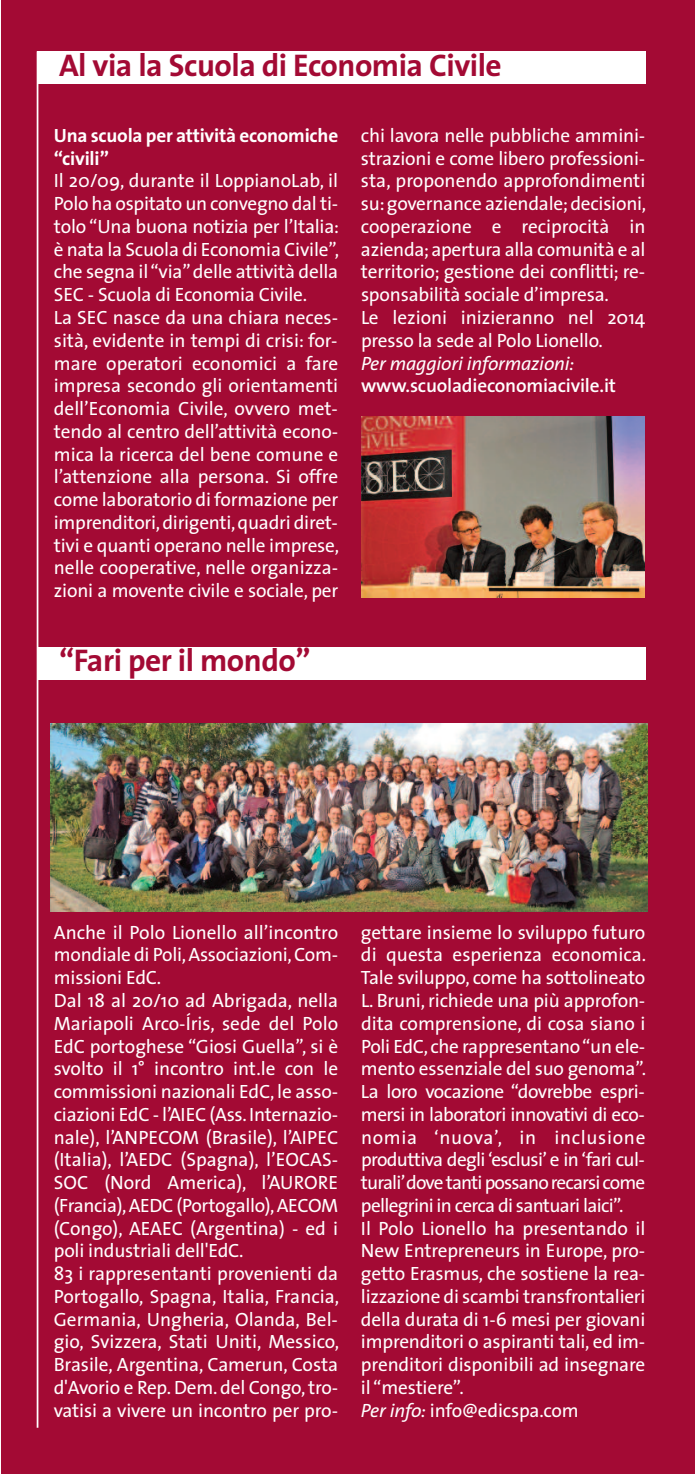
<style>
.page{position:relative;width:695px;height:1474px;background:#fff}
.page>*{position:absolute;margin:0;border:0;box-sizing:border-box;transform-origin:0 0}
.t1{font:700 31.5px "The Sans";letter-spacing:-.015em;color:#a30a34}
.t2{font:19.25px/22.8px "The Sans";letter-spacing:-.01em;color:#fff}
.t3{font:700 19.25px/22.8px "The Sans";letter-spacing:-.01em;color:#fff}
.t4{font:600 19.25px "The Sans";letter-spacing:-.01em;color:#fff}
.t5{font:italic 19.25px "The Sans";letter-spacing:-.01em;color:#fff}
.s1{font-style:italic}
</style>
<div class="page">
<div style="left:1px;top:0;width:693px;height:1473px;background:#a30a34"></div>
<hr style="left:37px;top:51px;width:1px;height:1376px;background:#fff">
<div style="left:38px;top:51px;width:607px;height:33px;background:#fff"></div>
<div style="left:38px;top:646px;width:607px;height:33px;background:#fff"></div>
<img style="left:51px;top:723px;width:596px;height:188px">
<img style="left:361px;top:416px;width:283px;height:181px">
<h1 class="t1" style="left:59px;top:53px;width:444px">Al via la Scuola di Economia Civile</h1>
<p class="t3" style="left:54px;top:126px;width:286px">Una scuola per attività economiche “civili”</p>
<p class="t2" style="left:54px;top:171px;width:287px">Il 20/09, durante il LoppianoLab, il Polo ha ospitato un convegno dal ti&shy;tolo “Una buona notizia per l’Italia: è nata la Scuola di Economia Civile”, che segna il “via”delle attività della SEC - Scuola di Economia Civile.<br>La SEC nasce da una chiara neces&shy;sità, evidente in tempi di crisi: for&shy;mare operatori economici a fare impresa secondo gli orientamenti dell’Economia Civile, ovvero met&shy;tendo al centro dell’attività econo&shy;mica la ricerca del bene comune e l’attenzione alla persona. Si offre come laboratorio di formazione per imprenditori,dirigenti,quadri diret&shy;tivi e quanti operano nelle imprese, nelle cooperative, nelle organizza&shy;zioni a movente civile e sociale, per</p>
<h1 class="t1" style="left:59px;top:648px;width:253px">“Fari per il mondo”</h1>
<p class="t2" style="left:361px;top:126px;width:287px">chi lavora nelle pubbliche ammini&shy;strazioni e come libero professioni&shy;sta, proponendo approfondimenti su:governance aziendale;decisioni, cooperazione e reciprocità in azienda;apertura alla comunità e al territorio; gestione dei conflitti; re&shy;sponsabilità sociale d’impresa.<br>Le lezioni inizieranno nel 2014 presso la sede al Polo Lionello.</p>
<p class="t5" style="left:361px;top:355px;width:215px">Per maggiori informazioni:</p>
<p class="t4" style="left:361px;top:378px;width:256px">www.scuoladieconomiacivile.it</p>
<p class="t2" style="left:54px;top:922px;width:287px">Anche il Polo Lionello all’incontro mondiale di Poli,Associazioni,Com&shy;missioni EdC.<br>Dal 18 al 20/10 ad Abrigada, nella Mariapoli Arco-Íris, sede del Polo EdC portoghese “Giosi Guella”, si è svolto il 1° incontro int.le con le commissioni nazionali EdC, le asso&shy;ciazioni EdC - l’AIEC (Ass.Internazio&shy;nale), l’ANPECOM (Brasile), l’AIPEC (Italia), l’AEDC (Spagna), l’EOCAS-SOC (Nord America), l’AURORE (Francia),AEDC (Portogallo),AECOM (Congo), AEAEC (Argentina) - ed i poli industriali dell'EdC.<br>83 i rappresentanti provenienti da Portogallo, Spagna, Italia, Francia, Germania, Ungheria, Olanda, Bel&shy;gio, Svizzera, Stati Uniti, Messico, Brasile, Argentina, Camerun, Costa d'Avorio e Rep.Dem. del Congo, tro&shy;vatisi a vivere un incontro per pro-</p>
<p class="t2" style="left:361px;top:922px;width:287px">gettare insieme lo sviluppo futuro di questa esperienza economica.<br>Tale sviluppo, come ha sottolineato L. Bruni, richiede una più approfon&shy;dita comprensione, di cosa siano i Poli EdC, che rappresentano“un ele&shy;mento essenziale del suo genoma”.<br>La loro vocazione “dovrebbe espri&shy;mersi in laboratori innovativi di eco&shy;nomia ‘nuova’, in inclusione produttiva degli ‘esclusi’ e in ‘fari cul&shy;turali’dove tantipossanorecarsicome pellegrini in cerca di santuari laici”.<br>Il Polo Lionello ha presentando il New Entrepreneurs in Europe, pro&shy;getto Erasmus, che sostiene la rea&shy;lizzazione di scambi transfrontalieri della durata di 1-6 mesi per giovani imprenditori o aspiranti tali, ed im&shy;prenditori disponibili ad insegnare il “mestiere”.<br><span class="s1">Per info:</span> info@edicspa.com</p>
</div>
